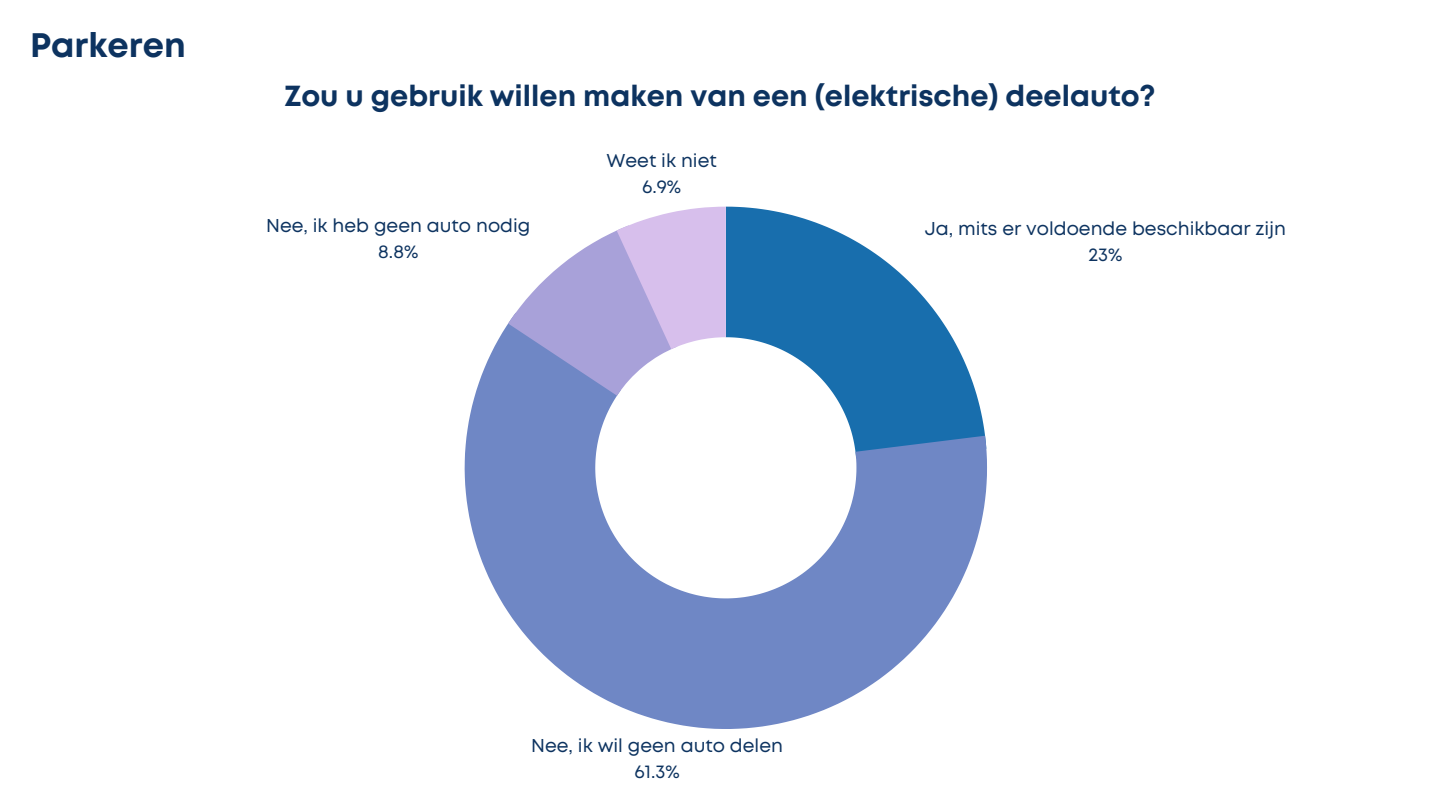
<style>
.page{position:relative;width:1440px;height:810px;background:#fff}
.page>*{position:absolute;margin:0;border:0;box-sizing:border-box;transform-origin:0 0}
.t1{font:700 34px "Mont";color:#0d3360}
.t2{font:700 29px "Mont";color:#0d3360}
.t3{font:18.6px/25.8px "Mont";color:#0d3360;text-align:center}
</style>
<div class="page">
<svg style="left:727px;top:207px;width:209px;height:106px;fill:#186ead"></svg>
<svg style="left:465px;top:313px;width:522px;height:416px;fill:#6f87c5"></svg>
<svg style="left:508px;top:207px;width:219px;height:189px"></svg>
<h1 class="t1" style="left:30px;top:32px;width:157px">Parkeren</h1>
<h2 class="t2" style="left:284px;top:85px;width:873px">Zou u gebruik willen maken van een (elektrische) deelauto?</h2>
<p class="t3" style="left:266px;top:214px;width:266px">Nee, ik heb geen auto nodig<br>8.8%</p>
<p class="t3" style="left:606px;top:149px;width:112px">Weet ik niet<br>6.9%</p>
<p class="t3" style="left:925px;top:217px;width:363px">Ja, mits er voldoende beschikbaar zijn<br>23%</p>
<p class="t3" style="left:531px;top:734px;width:253px">Nee, ik wil geen auto delen<br>61.3%</p>
</div>
